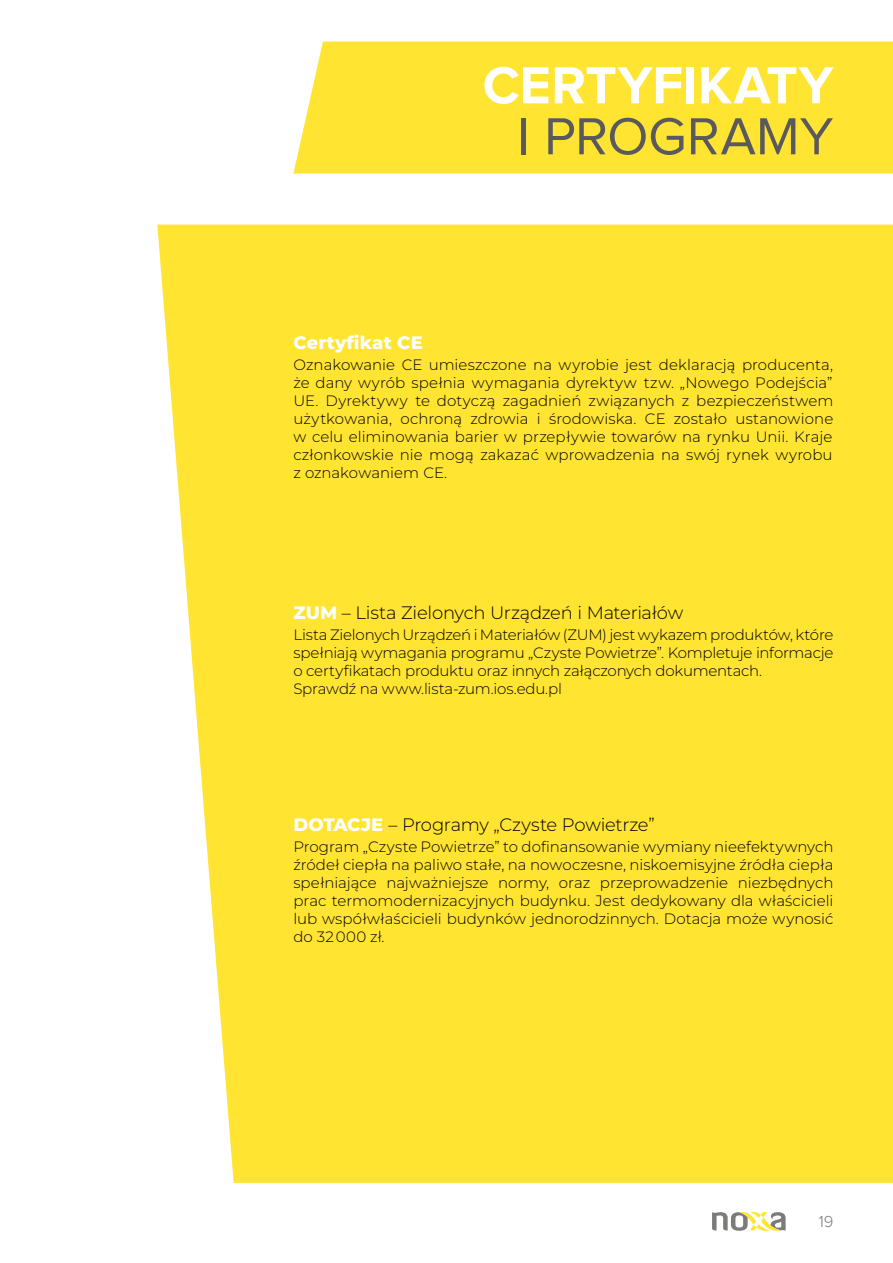
<style>
.page{position:relative;width:893px;height:1263px;background:#fff}
.page>*{position:absolute;margin:0;border:0;box-sizing:border-box;transform-origin:0 0}
.t1{font:700 54px "Proxima Nova";color:#fff}
.t2{font:54px "Proxima Nova";color:#5a5a5e}
.t3{font:300 18px "Montserrat";letter-spacing:-.015em;color:#000}
.t4{font:800 18px "Montserrat";letter-spacing:.01em;color:#fff}
.t5{font:300 16.5px "Proxima Nova";color:#7b7b7a}
.t6{font:300 15px/18px "Montserrat";letter-spacing:-.015em;color:#000;text-align:justify}
.s1{font-weight:800;color:#fff}
</style>
<div class="page">
<svg style="left:712px;top:1212px;width:74px;height:19px"></svg>
<div style="left:157px;top:225px;width:736px;height:958px;background:#ffe432"></div>
<div style="left:293px;top:41px;width:600px;height:133px;background:#ffe432"></div>
<h1 class="t1" style="left:483px;top:55px;width:352px">CERTYFIKATY</h1>
<h1 class="t2" style="left:517px;top:112px;width:318px">I PROGRAMY</h1>
<p class="t4" style="left:293px;top:329px;width:131px">Certyfikat CE</p>
<p class="t6" style="left:293px;top:355px;width:542px">Oznakowanie CE umieszczone na wyrobie jest deklaracją producenta, że dany wyrób spełnia wymagania dyrektyw tzw. „Nowego Podejścia” UE. Dyrektywy te dotyczą zagadnień związanych z bezpieczeństwem użytkowania, ochroną zdrowia i środowiska. CE zostało ustanowione w celu eliminowania barier w przepływie towarów na rynku Unii. Kraje członkowskie nie mogą zakazać wprowadzenia na swój rynek wyrobu z oznakowaniem CE.</p>
<p class="t3" style="left:293px;top:600px;width:391px"><span class="s1">ZUM</span> – Lista Zielonych Urządzeń i Materiałów</p>
<p class="t6" style="left:293px;top:625px;width:542px;text-align:left">Lista Zielonych Urządzeń i Materiałów (ZUM) jest wykazem produktów, które spełniają wymagania programu „Czyste Powietrze”. Kompletuje informacje o certyfikatach produktu oraz innych załączonych dokumentach.<br>Sprawdź na www.lista-zum.ios.edu.pl</p>
<p class="t3" style="left:293px;top:812px;width:363px"><span class="s1">DOTACJE</span> – Programy „Czyste Powietrze”</p>
<p class="t6" style="left:293px;top:837px;width:542px">Program „Czyste Powietrze” to dofinansowanie wymiany nieefektywnych źródeł ciepła na paliwo stałe, na nowoczesne, niskoemisyjne źródła ciepła spełniające najważniejsze normy, oraz przeprowadzenie niezbędnych prac termomodernizacyjnych budynku. Jest dedykowany dla właścicieli lub współwłaścicieli budynków jednorodzinnych. Dotacja może wynosić do 32 000 zł.</p>
<p class="t5" style="left:819px;top:1212px;width:16px">19</p>
</div>
